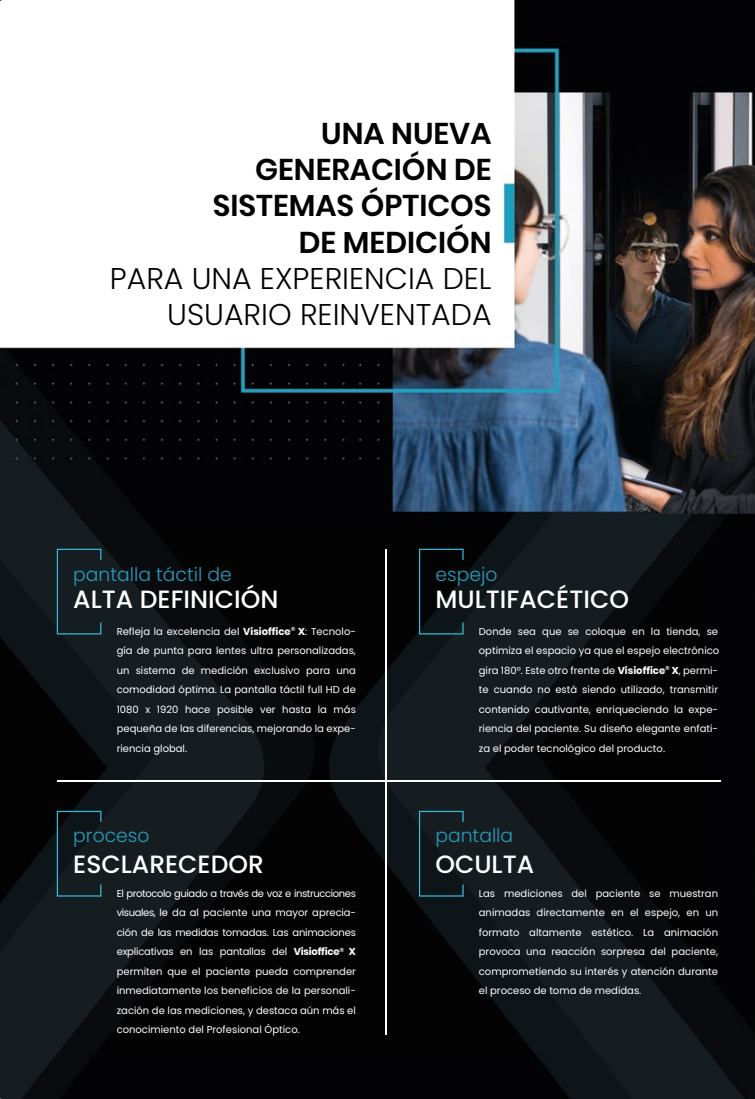
<style>
.page{position:relative;width:755px;height:1099px;background:#fff}
.page>*{position:absolute;margin:0;border:0;box-sizing:border-box;transform-origin:0 0}
.t1{font:600 30px/36px "Poppins";color:#010000;text-align:right}
.t2{font:300 30px/36px "Poppins";color:#010000;text-align:right}
.t3{font:500 25px "Poppins";color:#fff}
.t4{font:300 18.75px "Poppins";color:#299dbe}
.t5{font:10px/19.5px "Poppins";color:#fff;text-align:justify}
.s1{font-weight:700}
</style>
<div class="page">
<img style="left:1px;top:0;width:754px;height:1099px">
<svg style="left:57px;top:811px;width:44px;height:85px;background:#132025"></svg>
<div style="left:57px;top:549px;width:44px;height:85px;background:#151d21"></div>
<svg style="left:419px;top:549px;width:44px;height:85px;background:#091215"></svg>
<svg style="left:419px;top:811px;width:44px;height:85px;background:#132126"></svg>
<hr style="left:385px;top:549px;width:2px;height:485px;background:#fff">
<hr style="left:57px;top:780px;width:663px;height:1px;background:#fff">
<h1 class="t1" style="left:213px;top:116px;width:280px">UNA NUEVA<br>GENERACIÓN DE<br>SISTEMAS ÓPTICOS<br>DE MEDICIÓN</h1>
<h1 class="t2" style="left:110px;top:260px;width:383px">PARA UNA EXPERIENCIA DEL<br>USUARIO REINVENTADA</h1>
<h3 class="t4" style="left:73px;top:563px;width:160px">pantalla táctil de</h3>
<h2 class="t3" style="left:73px;top:585px;width:207px">ALTA DEFINICIÓN</h2>
<h3 class="t4" style="left:435px;top:563px;width:63px">espejo</h3>
<h2 class="t3" style="left:435px;top:585px;width:195px">MULTIFACÉTICO</h2>
<p class="t5" style="left:117px;top:621px;width:241px">Refleja la excelencia del <span class="s1">Visioffice</span><sup>®</sup> <span class="s1">X</span>: Tecnolo&shy;gía de punta para lentes ultra personalizadas, un sistema de medición exclusivo para una comodidad óptima. La pantalla táctil full HD de 1080 x 1920 hace posible ver hasta la más pequeña de las diferencias, mejorando la expe&shy;riencia global.</p>
<p class="t5" style="left:479px;top:621px;width:242px">Donde sea que se coloque en la tienda, se optimiza el espacio ya que el espejo electrónico gira 180°. Este otro frente de <span class="s1">Visioffice</span><sup>®</sup> <span class="s1">X</span>, permi&shy;te cuando no está siendo utilizado, transmitir contenido cautivante, enriqueciendo la expe&shy;riencia del paciente. Su diseño elegante enfati&shy;za el poder tecnológico del producto.</p>
<h3 class="t4" style="left:73px;top:824px;width:78px">proceso</h3>
<h3 class="t4" style="left:435px;top:824px;width:79px">pantalla</h3>
<h2 class="t3" style="left:73px;top:849px;width:192px">ESCLARECEDOR</h2>
<h2 class="t3" style="left:435px;top:849px;width:100px">OCULTA</h2>
<p class="t5" style="left:117px;top:883px;width:241px">El protocolo guiado a través de voz e instrucciones visuales, le da al paciente una mayor aprecia&shy;ción de las medidas tomadas. Las animaciones explicativas en las pantallas del <span class="s1">Visioffice</span><sup>®</sup> <span class="s1">X </span>permiten que el paciente pueda comprender inmediatamente los beneficios de la personali&shy;zación de las mediciones, y destaca aún más el conocimiento del Profesional Óptico.</p>
<p class="t5" style="left:479px;top:883px;width:241px">Las mediciones del paciente se muestran animadas directamente en el espejo, en un formato altamente estético. La animación provoca una reacción sorpresa del paciente, comprometiendo su interés y atención durante el proceso de toma de medidas.</p>
</div>
